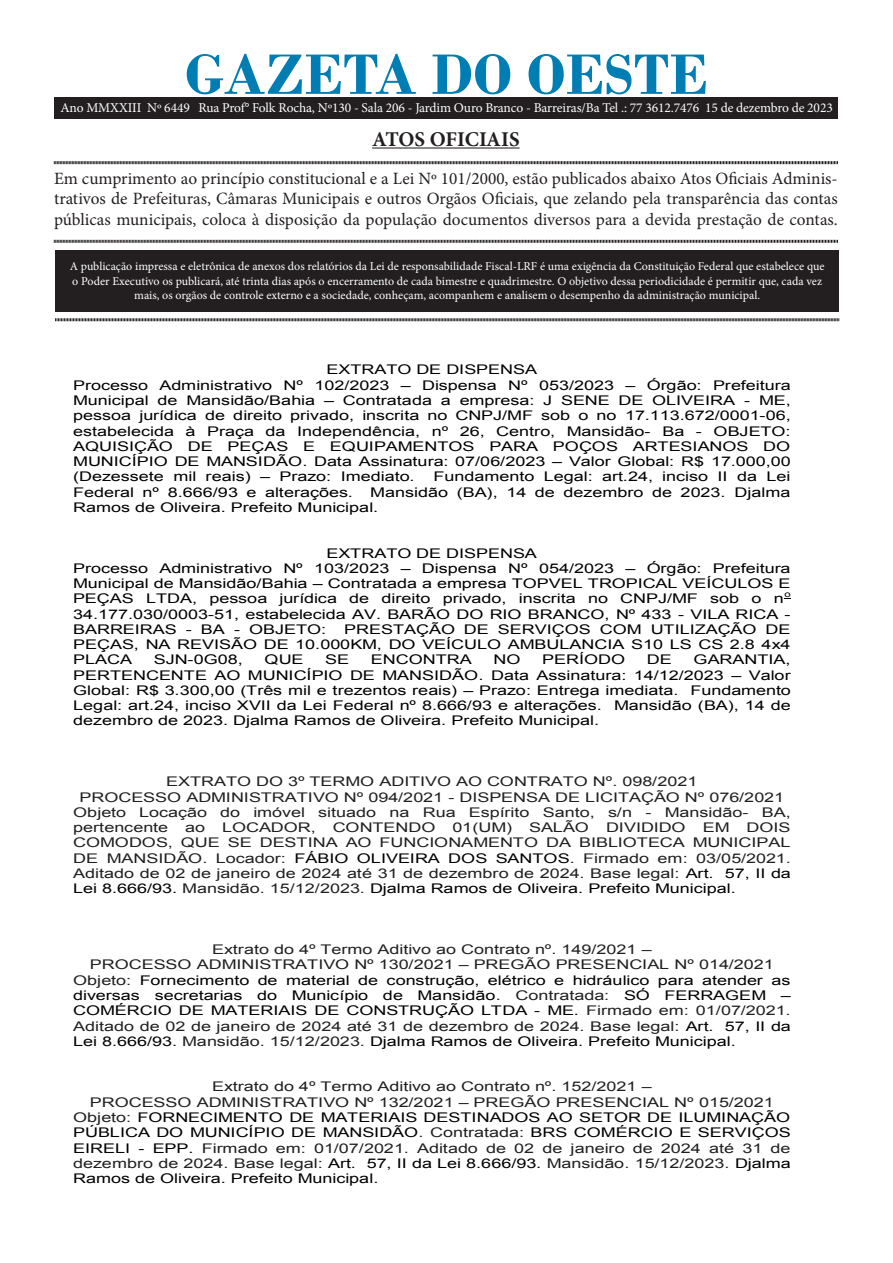
<style>
.page{position:relative;width:893px;height:1263px;background:#fff}
.page>*{position:absolute;margin:0;border:0;box-sizing:border-box;transform-origin:0 0}
.t1{font:700 60px "Bodoni";color:#007eb4}
.t2{font:700 21px "Minion Pro";letter-spacing:-.005em;color:#231f20}
.t3{font:17.25px/20.7px "Minion Pro";color:#231f20;text-align:justify}
.t4{font:13.5px "Minion Pro";letter-spacing:-.01em;color:#fff}
.t5{font:13.35px/15.3px "Arial";color:#000;scale:1.35 1}
.t6{font:13.35px/15.3px "Arial";color:#202020;text-align:justify;scale:1.35 1}
.t7{font:12px/14.4px "Minion Pro";color:#fff;text-align:center}
.t8{font:8.4px "Arial";color:#000;scale:1.35 1}
.s1{font-style:inherit}
.s2{color:#000}
.s3{color:#202020}
</style>
<div class="page">
<div style="left:55px;top:250px;width:784px;height:61px;background:#231f20"></div>
<hr style="left:372px;top:147px;width:148px;height:2px;background:#231f20">
<svg style="left:54px;top:161px;width:784px;height:4px;background:#908e8e"></svg>
<svg style="left:54px;top:239px;width:784px;height:4px;background:#908e8e"></svg>
<svg style="left:55px;top:318px;width:784px;height:4px;background:#908e8e"></svg>
<div style="left:54px;top:98px;width:784px;height:20px;background:#231f20"></div>
<p class="t1" style="left:185px;top:39px;width:525px">GAZETA DO OESTE</p>
<p class="t2" style="left:372px;top:124px;width:149px">ATOS OFICIAIS</p>
<p class="t3" style="left:54px;top:168px;width:785px">Em cumprimento ao princípio constitucional e a Lei Nº 101/2000, estão publicados abaixo Atos Oficiais Adminis&shy;trativos de Prefeituras, Câmaras Municipais e outros Orgãos Oficiais, que zelando pela transparência das contas públicas municipais, coloca à disposição da população documentos diversos para a devida prestação de contas.</p>
<p class="t7" style="left:70px;top:259px;width:756px">A publicação impressa e eletrônica de anexos dos relatórios da Lei de responsabilidade Fiscal-LRF é uma exigência da Constituição Federal que estabelece que o Poder Executivo os publicará, até trinta dias após o encerramento de cada bimestre e quadrimestre. O objetivo dessa periodicidade é permitir que, cada vez mais, os orgãos de controle externo e a sociedade, conheçam, acompanhem e analisem o desempenho da administração municipal.</p>
<p class="t4" style="left:60px;top:98px;width:774px">Ano MMXXIII Nº 6449 Rua Prof° Folk Rocha, Nº130 - Sala 206 - Jardim Ouro Branco - Barreiras/Ba Tel .: 77 3612.7476 15 de dezembro de 2023</p>
<p class="t5" style="left:73px;top:362px;width:533px;text-indent:253px">EXTRATO DE DISPENSA<br>Processo Administrativo Nº 102/2023 <span class="s1">–</span> Dispensa Nº 053/2023 <span class="s1">–</span> Órgão: Prefeitura Municipal de Mansidão/Bahia <span class="s1">–</span> Contratada a empresa: J SENE DE OLIVEIRA - ME, pessoa jurídica de direito privado, inscrita no CNPJ/MF sob o no 17.113.672/0001-06, estabelecida à Praça da Independência, nº 26, Centro, Mansidão- Ba - OBJETO:<br>AQUISIÇÃO DE PEÇAS E EQUIPAMENTOS PARA POÇOS ARTESIANOS DO MUNICÍPIO DE MANSIDÃO. Data Assinatura: 07/06/2023 <span class="s1">–</span> Valor Global: R$ 17.000,00 (Dezessete mil reais) <span class="s1">–</span> Prazo: Imediato.</p>
<p class="t5" style="left:434px;top:469px;width:266px">Fundamento Legal: art.24, inciso II da Lei</p>
<p class="t5" style="left:73px;top:484px;width:533px;text-indent:297px">Mansidão (BA), 14 de dezembro de 2023. Djalma<br>Ramos de Oliveira. Prefeito Municipal.</p>
<p class="t5" style="left:73px;top:545px;width:533px;text-align:center">EXTRATO DE DISPENSA<br>Processo Administrativo Nº 103/2023 <span class="s1">–</span> Dispensa Nº 054/2023 <span class="s1">–</span> Órgão: Prefeitura Municipal de Mansidão/Bahia <span class="s1">–</span> Contratada a empresa TOPVEL TROPICAL VEÍCULOS E PEÇAS LTDA, pessoa jurídica de direito privado, inscrita no CNPJ/MF sob o n</p>
<p class="t5" style="left:73px;top:484px;width:209px">Federal nº 8.666/93 e alterações.</p>
<p class="t8" style="left:784px;top:589px;width:6px">o</p>
<p class="t5" style="left:73px;top:606px;width:533px">34.177.030/0003-51, estabelecida AV. BARÃO DO RIO BRANCO, Nº 433 - VILA RICA -<br>BARREIRAS - BA - OBJETO:</p>
<p class="t5" style="left:73px;top:622px;width:533px;text-align:justify;text-indent:271px">PRESTAÇÃO DE SERVIÇOS COM UTILIZAÇÃO DE PEÇAS, NA REVISÃO DE 10.000KM, DO VEÍCULO AMBULANCIA S10 LS CS 2.8 4x4<br>PLACA</p>
<p class="t5" style="left:154px;top:652px;width:67px">SJN-0G08,</p>
<p class="t5" style="left:265px;top:652px;width:30px">QUE</p>
<p class="t5" style="left:325px;top:652px;width:19px">SE</p>
<p class="t5" style="left:371px;top:652px;width:76px">ENCONTRA</p>
<p class="t5" style="left:493px;top:652px;width:21px">NO</p>
<p class="t5" style="left:542px;top:652px;width:63px">PERÍODO</p>
<p class="t5" style="left:647px;top:652px;width:20px">DE</p>
<p class="t5" style="left:73px;top:652px;width:533px;text-align:justify;text-indent:620px">GARANTIA, PERTENCENTE AO MUNICÍPIO DE MANSIDÃO. Data Assinatura: 14/12/2023 <span class="s1">–</span> Valor Global: R$ 3.300,00 (Três mil e trezentos reais) <span class="s1">–</span> Prazo: Entrega imediata. Fundamento Legal: art.24, inciso XVII da Lei Federal nº 8.666/93 e alterações. Mansidão (BA), 14 de dezembro de 2023. Djalma Ramos de Oliveira. Prefeito Municipal.</p>
<p class="t6" style="left:166px;top:774px;width:395px">EXTRATO DO 3º TERMO ADITIVO AO CONTRATO Nº. 098/2021</p>
<p class="t6" style="left:79px;top:789px;width:524px">PROCESSO ADMINISTRATIVO Nº 094/2021 - DISPENSA DE LICITAÇÃO Nº 076/2021</p>
<p class="t6" style="left:73px;top:805px;width:533px">Objeto Locação do imóvel situado na Rua Espírito Santo, s/n - Mansidão- BA,</p>
<p class="t6" style="left:73px;top:820px;width:72px">pertencente</p>
<p class="t6" style="left:185px;top:820px;width:16px">ao</p>
<p class="t6" style="left:222px;top:820px;width:71px">LOCADOR,</p>
<p class="t6" style="left:333px;top:820px;width:77px">CONTENDO</p>
<p class="t6" style="left:452px;top:820px;width:46px">01(UM)</p>
<p class="t6" style="left:529px;top:820px;width:46px">SALÃO</p>
<p class="t6" style="left:606px;top:820px;width:60px">DIVIDIDO</p>
<p class="t6" style="left:703px;top:820px;width:21px">EM</p>
<p class="t6" style="left:73px;top:820px;width:533px;text-indent:673px">DOIS COMODOS, QUE SE DESTINA AO FUNCIONAMENTO DA BIBLIOTECA MUNICIPAL DE MANSIDÃO. Locador: <span class="s2">FÁBIO OLIVEIRA DOS SANTOS</span>. Firmado em: 03/05/2021.<br>Aditado de 02 de janeiro de 2024 até 31 de dezembro de 2024. Base legal: <span class="s2">Art. 57, II da Lei 8.666/93.</span> Mansidão. 15/12/2023. <span class="s2">Djalma Ramos de Oliveira. Prefeito Municipal.</span></p>
<p class="t6" style="left:212px;top:942px;width:327px">Extrato do 4º Termo Aditivo ao Contrato nº. 149/2021 <span class="s1">–</span></p>
<p class="t6" style="left:90px;top:957px;width:508px">PROCESSO ADMINISTRATIVO Nº 130/2021 <span class="s1">–</span> PREGÃO PRESENCIAL Nº 014/2021</p>
<p class="t5" style="left:73px;top:972px;width:533px"><span class="s3">Objeto:</span> Fornecimento de material de construção, elétrico e hidráulico para atender as</p>
<p class="t5" style="left:73px;top:988px;width:533px">diversas secretarias do Município de Mansidão<span class="s3">. Contratada:</span> SÓ FERRAGEM <span class="s1">–</span></p>
<p class="t5" style="left:73px;top:1003px;width:533px">COMÉRCIO DE MATERIAIS DE CONSTRUÇÃO LTDA - ME. <span class="s3">Firmado em: 01/07/2021.</span></p>
<p class="t6" style="left:73px;top:1018px;width:533px">Aditado de 02 de janeiro de 2024 até 31 de dezembro de 2024. Base legal: <span class="s2">Art. 57, II da</span></p>
<p class="t5" style="left:73px;top:1033px;width:492px">Lei 8.666/93. <span class="s3">Mansidão. 15/12/2023.</span> Djalma Ramos de Oliveira. Prefeito Municipal.</p>
<p class="t6" style="left:212px;top:1079px;width:327px">Extrato do 4º Termo Aditivo ao Contrato nº. 152/2021 <span class="s1">–</span></p>
<p class="t6" style="left:90px;top:1094px;width:508px">PROCESSO ADMINISTRATIVO Nº 132/2021 <span class="s1">–</span> PREGÃO PRESENCIAL Nº 015/2021</p>
<p class="t5" style="left:73px;top:1110px;width:533px"><span class="s3">Objeto:</span> FORNECIMENTO DE MATERIAIS DESTINADOS AO SETOR DE ILUMINAÇÃO</p>
<p class="t5" style="left:73px;top:1125px;width:533px">PÚBLICA DO MUNICÍPIO DE MANSIDÃO<span class="s3">. Contratada:</span> BRS COMÉRCIO E SERVIÇOS</p>
<p class="t6" style="left:73px;top:1140px;width:533px"><span class="s2">EIRELI - EPP.</span> Firmado em: 01/07/2021. Aditado de 02 de janeiro de 2024 até 31 de</p>
<p class="t6" style="left:73px;top:1156px;width:533px">dezembro de 2024. Base legal: <span class="s2">Art. 57, II da Lei 8.666/93.</span> Mansidão. 15/12/2023. <span class="s2">Djalma</span></p>
<p class="t5" style="left:73px;top:1171px;width:228px">Ramos de Oliveira. Prefeito Municipal.</p>
</div>
